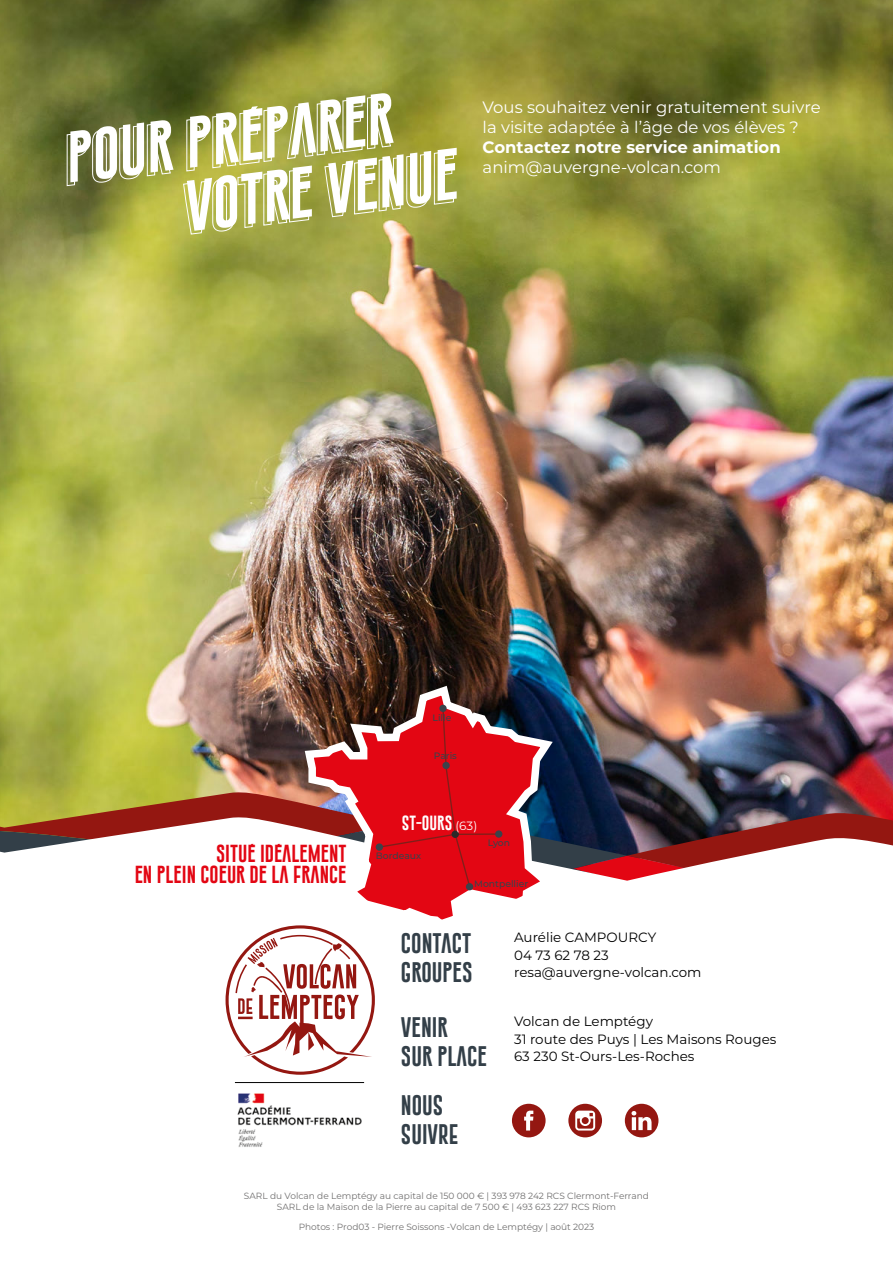
<style>
.page{position:relative;width:893px;height:1263px;background:#fff}
.page>*{position:absolute;margin:0;border:0;box-sizing:border-box;transform-origin:0 0}
.t1{font:52.65px/63.2px "Gobold Extra 1";color:#fff}
.t2{font:20.7px/29px "Gobold Extra 1";color:#333f48}
.t3{font:18px/21.6px "Gobold Extra 1";color:#e30613;text-align:right}
.t4{font:16.5px/19.8px "Montserrat";color:#fff}
.t5{font:700 16.5px "Montserrat";color:#fff}
.t6{font:15px "Gobold Extra 1";color:#fff}
.t7{font:13.5px/17.5px "Montserrat";color:#000}
.t8{font:500 9.3px "Montserrat";color:#3b424a}
.t9{font:9px/10.8px "Montserrat";color:#706f6f;text-align:center}
.s1{font-family:"Montserrat";font-size:12px}
</style>
<div class="page">
<img style="left:0;top:0;width:893px;height:815px">
<svg style="left:0;top:791px;width:300px;height:24px;background:#ab7731"></svg>
<img style="left:573px;top:799px;width:320px;height:17px">
<svg style="left:0;top:816px;width:893px;height:322px"></svg>
<svg style="left:300px;top:681px;width:259px;height:253px"></svg>
<div style="left:439px;top:705px;width:8px;height:7px;background:#3b424a;border-radius:50%"></div>
<div style="left:466px;top:883px;width:7px;height:7px;background:#3b424a;border-radius:50%"></div>
<svg style="left:378px;top:707px;width:122px;height:180px;background:#d7121d"></svg>
<div style="left:452px;top:831px;width:7px;height:7px;background:#2b2929;border-radius:50%"></div>
<div style="left:376px;top:843px;width:7px;height:8px;background:#3b424a;border-radius:50%"></div>
<div style="left:495px;top:830px;width:7px;height:8px;background:#3b424a;border-radius:50%"></div>
<svg style="left:512px;top:1104px;width:34px;height:33px"></svg>
<svg style="left:568px;top:1104px;width:34px;height:33px"></svg>
<svg style="left:625px;top:1104px;width:33px;height:33px"></svg>
<svg style="left:226px;top:925px;width:149px;height:150px"></svg>
<img style="left:230px;top:1084px;width:141px;height:63px">
<hr style="left:235px;top:1082px;width:129px;height:1px;background:#000">
<h1 class="t1" style="left:172px;top:120px;width:276px;text-indent:-112px;rotate:-7deg">POUR PRÉPARER<br>VOTRE VENUE</h1>
<h3 class="t4" style="left:483px;top:98px;width:340px">Vous souhaitez venir gratuitement suivre la visite adaptée à l’âge de vos élèves ?</h3>
<h3 class="t5" style="left:483px;top:138px;width:300px">Contactez notre service animation</h3>
<h3 class="t4" style="left:483px;top:157px;width:240px">anim@auvergne-volcan.com</h3>
<p class="t8" style="left:433px;top:713px;width:20px">Lille</p>
<p class="t8" style="left:434px;top:751px;width:24px">Paris</p>
<h3 class="t3" style="left:135px;top:844px;width:213px">SITUÉ IDÉALEMENT<br>EN PLEIN COEUR DE LA FRANCE</h3>
<h3 class="t6" style="left:402px;top:816px;width:77px">ST-OURS <span class="s1">(63)</span></h3>
<p class="t8" style="left:376px;top:850px;width:47px">Bordeaux</p>
<p class="t8" style="left:488px;top:837px;width:24px">Lyon</p>
<p class="t8" style="left:474px;top:878px;width:55px">Montpellier</p>
<h2 class="t2" style="left:401px;top:931px;width:73px">CONTACT<br>GROUPES</h2>
<h2 class="t2" style="left:401px;top:1015px;width:88px">VENIR<br>SUR PLACE</h2>
<h2 class="t2" style="left:401px;top:1093px;width:59px">NOUS<br>SUIVRE</h2>
<h3 class="t7" style="left:514px;top:929px;width:189px">Aurélie CAMPOURCY<br>04 73 62 78 23 resa@auvergne-volcan.com</h3>
<h3 class="t7" style="left:514px;top:1013px;width:264px">Volcan de Lemptégy<br>31 route des Puys | Les Maisons Rouges<br>63 230 St-Ours-Les-Roches</h3>
<p class="t9" style="left:244px;top:1190px;width:407px">SARL du Volcan de Lemptégy au capital de 150 000 € | 393 978 242 RCS Clermont-Ferrand<br>SARL de la Maison de la Pierre au capital de 7 500 € | 493 623 227 RCS Riom</p>
<p class="t9" style="left:299px;top:1222px;width:297px">Photos : Prod03 - Pierre Soissons -Volcan de Lemptégy | août 2023</p>
</div>
